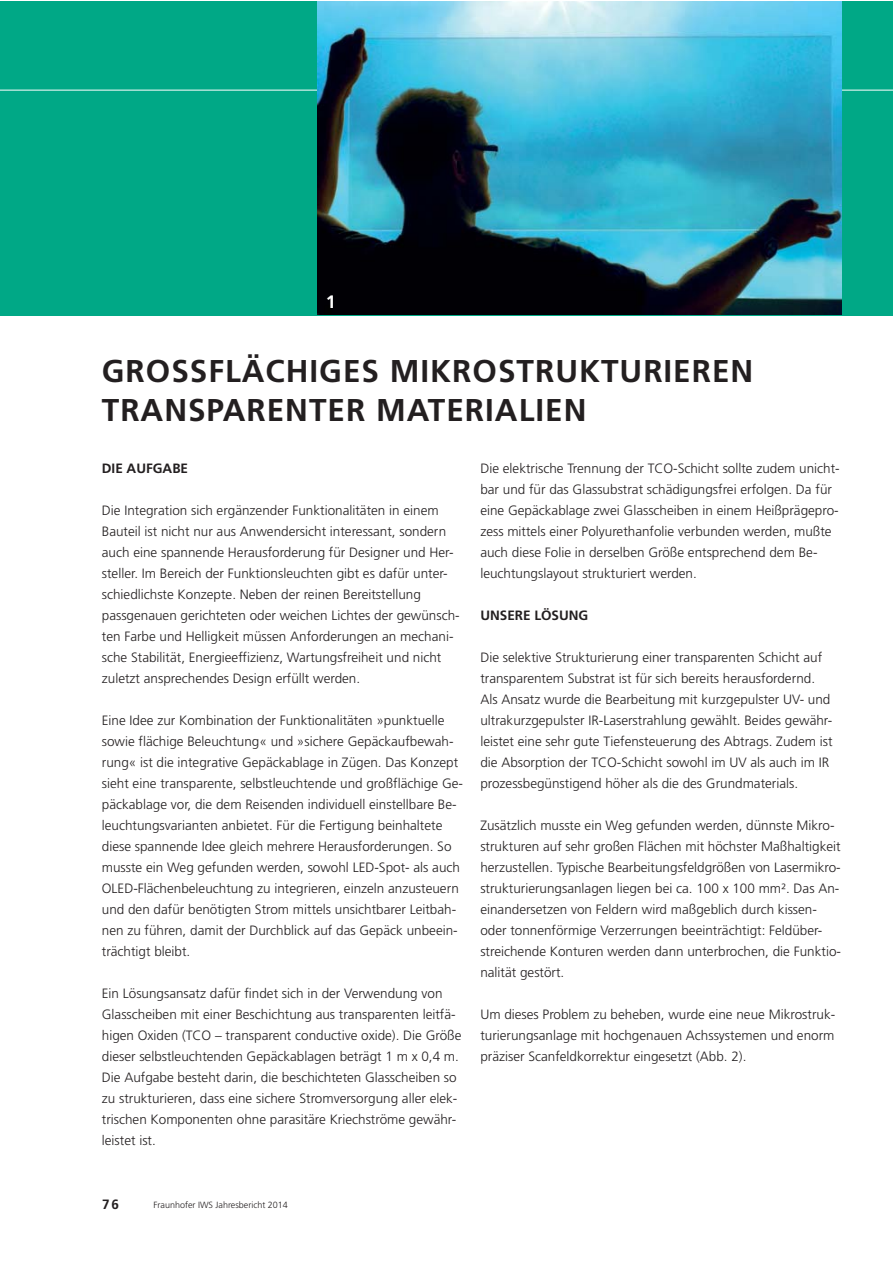
<style>
.page{position:relative;width:893px;height:1263px;background:#fff}
.page>*{position:absolute;margin:0;border:0;box-sizing:border-box;transform-origin:0 0}
.t1{font:700 31.5px/39px "Frutiger LT Com";letter-spacing:.03em;color:#231f20}
.t2{font:700 18px "Frutiger LT Com";color:#fff}
.t3{font:300 13.5px/21px "Frutiger LT Com";color:#231f20}
.t4{font:700 13.5px "Frutiger LT Com";color:#231f20}
.t5{font:300 9px "Frutiger LT Com";color:#231f20}
</style>
<div class="page">
<div style="left:0;top:2px;width:892px;height:313px;background:#00a886"></div>
<hr style="left:0;top:90px;width:892px;height:1px;background:#fff">
<img style="left:317px;top:2px;width:524px;height:313px">
<h2 class="t2" style="left:326px;top:291px;width:12px">1</h2>
<h1 class="t1" style="left:102px;top:351px;width:653px">GROSSFLÄCHIGES MIKROSTRUKTURIEREN<br>TRANSPARENTER MATERIALIEN</h1>
<p class="t4" style="left:102px;top:461px;width:88px">DIE AUFGABE</p>
<p class="t3" style="left:102px;top:501px;width:359px">Die Integration sich ergänzender Funktionalitäten in einem Bauteil ist nicht nur aus Anwendersicht interessant, sondern auch eine spannende Herausforderung für Designer und Her&shy;steller. Im Bereich der Funktionsleuchten gibt es dafür unter&shy;schiedlichste Konzepte. Neben der reinen Bereitstellung passgenauen gerichteten oder weichen Lichtes der gewünsch&shy;ten Farbe und Helligkeit müssen Anforderungen an mechani&shy;sche Stabilität, Energieeffizienz, Wartungsfreiheit und nicht zuletzt ansprechendes Design erfüllt werden.</p>
<p class="t3" style="left:102px;top:711px;width:363px">Eine Idee zur Kombination der Funktionalitäten »punktuelle sowie flächige Beleuchtung« und »sichere Gepäckaufbewah&shy;rung« ist die integrative Gepäckablage in Zügen. Das Konzept sieht eine transparente, selbstleuchtende und großflächige Ge&shy;päckablage vor, die dem Reisenden individuell einstellbare Be&shy;leuchtungsvarianten anbietet. Für die Fertigung beinhaltete diese spannende Idee gleich mehrere Herausforderungen. So musste ein Weg gefunden werden, sowohl LED-Spot- als auch OLED-Flächenbeleuchtung zu integrieren, einzeln anzusteuern und den dafür benötigten Strom mittels unsichtbarer Leitbah&shy;nen zu führen, damit der Durchblick auf das Gepäck unbeein&shy;trächtigt bleibt.</p>
<p class="t3" style="left:102px;top:984px;width:361px">Ein Lösungsansatz dafür findet sich in der Verwendung von Glasscheiben mit einer Beschichtung aus transparenten leitfä&shy;higen Oxiden (TCO – transparent conductive oxide). Die Größe dieser selbstleuchtenden Gepäckablagen beträgt 1 m x 0,4 m.<br>Die Aufgabe besteht darin, die beschichteten Glasscheiben so zu strukturieren, dass eine sichere Stromversorgung aller elek&shy;trischen Komponenten ohne parasitäre Kriechströme gewähr&shy;leistet ist.</p>
<p class="t3" style="left:480px;top:459px;width:361px">Die elektrische Trennung der TCO-Schicht sollte zudem unicht&shy;bar und für das Glassubstrat schädigungsfrei erfolgen. Da für eine Gepäckablage zwei Glasscheiben in einem Heißprägepro&shy;zess mittels einer Polyurethanfolie verbunden werden, mußte auch diese Folie in derselben Größe entsprechend dem Be&shy;leuchtungslayout strukturiert werden.</p>
<p class="t4" style="left:480px;top:608px;width:110px">UNSERE LÖSUNG</p>
<p class="t3" style="left:480px;top:648px;width:354px">Die selektive Strukturierung einer transparenten Schicht auf transparentem Substrat ist für sich bereits herausfordernd.<br>Als Ansatz wurde die Bearbeitung mit kurzgepulster UV- und ultrakurzgepulster IR-Laserstrahlung gewählt. Beides gewähr&shy;leistet eine sehr gute Tiefensteuerung des Abtrags. Zudem ist die Absorption der TCO-Schicht sowohl im UV als auch im IR prozessbegünstigend höher als die des Grundmaterials.</p>
<p class="t3" style="left:480px;top:816px;width:362px">Zusätzlich musste ein Weg gefunden werden, dünnste Mikro&shy;strukturen auf sehr großen Flächen mit höchster Maßhaltigkeit herzustellen. Typische Bearbeitungsfeldgrößen von Lasermikro&shy;strukturierungsanlagen liegen bei ca. 100 x 100 mm². Das An&shy;einandersetzen von Feldern wird maßgeblich durch kissen&shy;oder tonnenförmige Verzerrungen beeinträchtigt: Feldüber&shy;streichende Konturen werden dann unterbrochen, die Funktio&shy;nalität gestört.</p>
<p class="t3" style="left:480px;top:1005px;width:356px;text-align:justify">Um dieses Problem zu beheben, wurde eine neue Mikrostruk&shy;turierungsanlage mit hochgenauen Achssystemen und enorm präziser Scanfeldkorrektur eingesetzt (Abb. 2).</p>
<p class="t4" style="left:102px;top:1197px;width:18px">76</p>
<p class="t5" style="left:154px;top:1201px;width:136px">Fraunhofer IWS Jahresbericht 2014</p>
</div>
